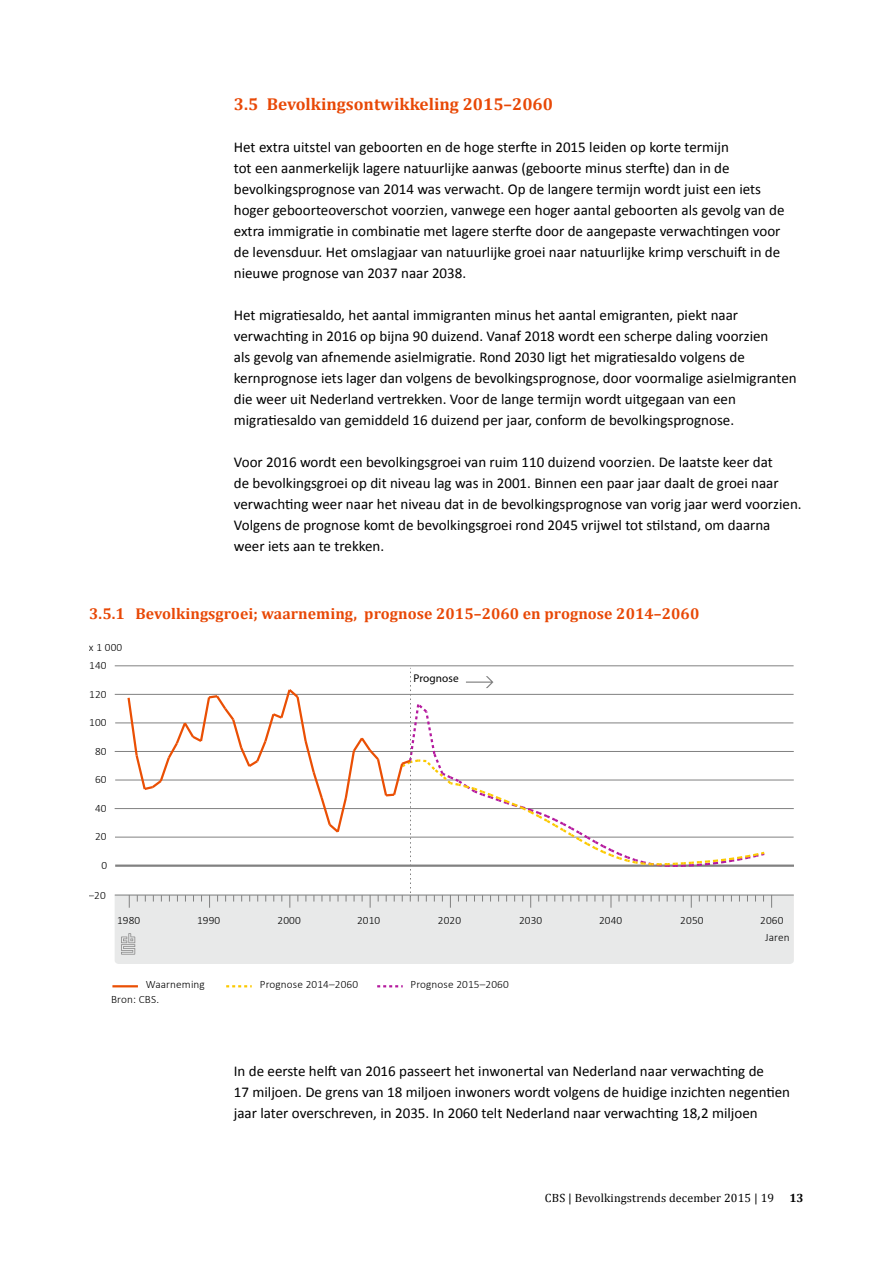
<style>
.page{position:relative;width:893px;height:1263px;background:#fff}
.page>*{position:absolute;margin:0;border:0;box-sizing:border-box;transform-origin:0 0}
.t1{font:700 17.25px "Cambria";color:#e84806}
.t2{font:700 15.75px "Cambria";letter-spacing:.005em;color:#e84806}
._004_brood{font:15px/21px "Calibri";color:#000}
.t3{font:12px "Cambria";letter-spacing:.01em;color:#000}
.t4{font:700 12px "Cambria";color:#000}
.t5{font:300 11.25px "Calibri";letter-spacing:.01em;color:#000}
.t6{font:11.25px "Myriad Pro";letter-spacing:.01em;color:#000}
</style>
<div class="page">
<div style="left:115px;top:894px;width:679px;height:70px;background:#e8e9e9"></div>
<svg style="left:121px;top:933px;width:14px;height:22px"></svg>
<svg style="left:377px;top:985px;width:26px;height:2px"></svg>
<svg style="left:226px;top:985px;width:26px;height:2px"></svg>
<hr style="left:112px;top:985px;width:26px;height:2px;background:#ea4f04">
<hr style="left:115px;top:864px;width:679px;height:3px;background:#818181">
<hr style="left:115px;top:895px;width:679px;height:1px;background:#818181">
<hr style="left:115px;top:837px;width:679px;height:1px;background:#818181">
<hr style="left:115px;top:808px;width:679px;height:1px;background:#818181">
<hr style="left:115px;top:780px;width:679px;height:1px;background:#818181">
<hr style="left:115px;top:751px;width:679px;height:1px;background:#818181">
<hr style="left:115px;top:723px;width:678px;height:1px;background:#818181">
<hr style="left:115px;top:694px;width:679px;height:1px;background:#818181">
<hr style="left:115px;top:665px;width:679px;height:1px;background:#818181">
<svg style="left:126px;top:668px;width:646px;height:240px"></svg>
<p class="t1" style="left:234px;top:92px;width:321px">3.5 Bevolkingsontwikkeling 2015–2060</p>
<p class="_004_brood" style="left:234px;top:137px;width:552px">Het extra uitstel van geboorten en de hoge sterfte in 2015 leiden op korte termijn<br>tot een aanmerkelijk lagere natuurlijke aanwas (geboorte minus sterfte) dan in de bevolkingsprognose van 2014 was verwacht. Op de langere termijn wordt juist een iets hoger geboorteoverschot voorzien, vanwege een hoger aantal geboorten als gevolg van de extra immigratie in combinatie met lagere sterfte door de aangepaste verwachtingen voor de levensduur. Het omslagjaar van natuurlijke groei naar natuurlijke krimp verschuift in de nieuwe prognose van 2037 naar 2038.</p>
<p class="_004_brood" style="left:234px;top:305px;width:564px">Het migratiesaldo, het aantal immigranten minus het aantal emigranten, piekt naar verwachting in 2016 op bijna 90 duizend. Vanaf 2018 wordt een scherpe daling voorzien<br>als gevolg van afnemende asielmigratie. Rond 2030 ligt het migratiesaldo volgens de kernprognose iets lager dan volgens de bevolkingsprognose, door voormalige asielmigranten die weer uit Nederland vertrekken. Voor de lange termijn wordt uitgegaan van een migratiesaldo van gemiddeld 16 duizend per jaar, conform de bevolkingsprognose.</p>
<p class="_004_brood" style="left:234px;top:452px;width:569px">Voor 2016 wordt een bevolkingsgroei van ruim 110 duizend voorzien. De laatste keer dat<br>de bevolkingsgroei op dit niveau lag was in 2001. Binnen een paar jaar daalt de groei naar verwachting weer naar het niveau dat in de bevolkingsprognose van vorig jaar werd voorzien.<br>Volgens de prognose komt de bevolkingsgroei rond 2045 vrijwel tot stilstand, om daarna weer iets aan te trekken.</p>
<p class="t2" style="left:89px;top:603px;width:612px">3.5.1 Bevolkingsgroei; waarneming, prognose 2015–2060 en prognose 2014–2060</p>
<p class="t5" style="left:89px;top:641px;width:35px">x 1 000</p>
<p class="t5" style="left:89px;top:658px;width:19px">140</p>
<p class="t5" style="left:89px;top:687px;width:19px">120</p>
<p class="t5" style="left:89px;top:715px;width:19px">100</p>
<p class="t5" style="left:95px;top:744px;width:13px">80</p>
<p class="t5" style="left:95px;top:773px;width:13px">60</p>
<p class="t5" style="left:95px;top:801px;width:13px">40</p>
<p class="t5" style="left:95px;top:830px;width:13px">20</p>
<p class="t5" style="left:101px;top:858px;width:7px">0</p>
<p class="t5" style="left:89px;top:888px;width:19px">–20</p>
<p class="t6" style="left:414px;top:671px;width:47px">Prognose</p>
<p class="t5" style="left:117px;top:914px;width:25px">1980</p>
<p class="t5" style="left:197px;top:914px;width:25px">1990</p>
<p class="t5" style="left:277px;top:914px;width:25px">2000</p>
<p class="t5" style="left:357px;top:914px;width:25px">2010</p>
<p class="t5" style="left:438px;top:914px;width:25px">2020</p>
<p class="t5" style="left:519px;top:914px;width:25px">2030</p>
<p class="t5" style="left:599px;top:914px;width:25px">2040</p>
<p class="t5" style="left:680px;top:914px;width:25px">2050</p>
<p class="t5" style="left:760px;top:914px;width:25px">2060</p>
<p class="t5" style="left:765px;top:930px;width:26px">Jaren</p>
<p class="t5" style="left:146px;top:977px;width:61px">Waarneming</p>
<p class="t5" style="left:260px;top:977px;width:100px">Prognose 2014–2060</p>
<p class="t5" style="left:410px;top:977px;width:100px">Prognose 2015–2060</p>
<p class="t5" style="left:111px;top:993px;width:50px">Bron: CBS.</p>
<p class="_004_brood" style="left:234px;top:1061px;width:558px">In de eerste helft van 2016 passeert het inwonertal van Nederland naar verwachting de<br>17 miljoen. De grens van 18 miljoen inwoners wordt volgens de huidige inzichten negentien jaar later overschreven, in 2035. In 2060 telt Nederland naar verwachting 18,2 miljoen</p>
<p class="t3" style="left:545px;top:1191px;width:231px">CBS | Bevolkingstrends december 2015 | 19</p>
<p class="t4" style="left:789px;top:1190px;width:16px">13</p>
</div>
